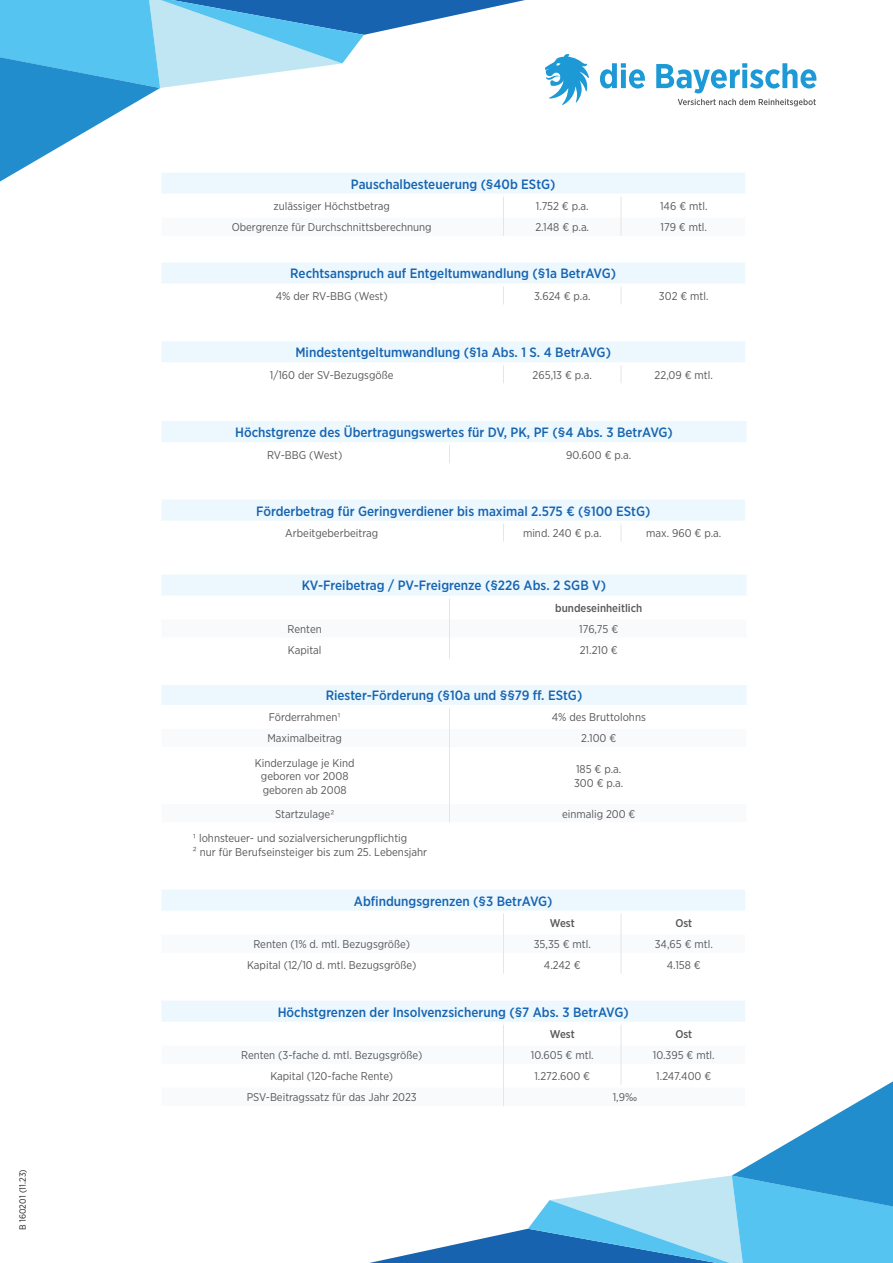
<style>
.page{position:relative;width:893px;height:1263px;background:#fff}
.page>*{position:absolute;margin:0;border:0;box-sizing:border-box;transform-origin:0 0}
.t1{font:500 13.5px "Gotham Narrow";color:#1764b1}
.t2{font:11.25px "Gotham Narrow";color:#58585a}
.t3{font:500 11.25px "Gotham Narrow";color:#58585a}
.t4{font:9px "Gotham Narrow";color:#231f20}
</style>
<div class="page">
<svg style="left:0;top:0;width:525px;height:182px"></svg>
<hr style="left:165px;top:129px;width:570px;height:1px;background:#fff">
<svg style="left:600px;top:63px;width:45px;height:26px"></svg>
<svg style="left:656px;top:63px;width:160px;height:30px"></svg>
<svg style="left:545px;top:54px;width:44px;height:51px"></svg>
<svg style="left:678px;top:99px;width:138px;height:7px"></svg>
<div style="left:160px;top:171px;width:586px;height:24px;background:#edf8fe"></div>
<hr style="left:158px;top:170px;width:345px;height:3px;background:#fff">
<hr style="left:158px;top:173px;width:3px;height:21px;background:#fff">
<hr style="left:503px;top:170px;width:118px;height:3px;background:#fff">
<hr style="left:621px;top:170px;width:127px;height:3px;background:#fff">
<hr style="left:745px;top:173px;width:3px;height:21px;background:#fff">
<hr style="left:158px;top:194px;width:345px;height:3px;background:#fff">
<hr style="left:503px;top:194px;width:118px;height:3px;background:#fff">
<hr style="left:621px;top:194px;width:127px;height:3px;background:#fff">
<div style="left:160px;top:261px;width:586px;height:24px;background:#edf8fe"></div>
<hr style="left:158px;top:259px;width:345px;height:3px;background:#fff">
<hr style="left:158px;top:262px;width:3px;height:21px;background:#fff">
<hr style="left:503px;top:259px;width:118px;height:3px;background:#fff">
<hr style="left:621px;top:259px;width:127px;height:3px;background:#fff">
<hr style="left:745px;top:262px;width:3px;height:21px;background:#fff">
<hr style="left:158px;top:283px;width:345px;height:3px;background:#fff">
<hr style="left:503px;top:283px;width:118px;height:3px;background:#fff">
<hr style="left:621px;top:283px;width:127px;height:3px;background:#fff">
<div style="left:160px;top:340px;width:586px;height:24px;background:#edf8fe"></div>
<hr style="left:158px;top:338px;width:345px;height:3px;background:#fff">
<hr style="left:158px;top:341px;width:3px;height:21px;background:#fff">
<hr style="left:503px;top:338px;width:118px;height:3px;background:#fff">
<hr style="left:621px;top:338px;width:127px;height:3px;background:#fff">
<hr style="left:745px;top:341px;width:3px;height:21px;background:#fff">
<hr style="left:158px;top:362px;width:345px;height:3px;background:#fff">
<hr style="left:503px;top:362px;width:118px;height:3px;background:#fff">
<hr style="left:621px;top:362px;width:127px;height:3px;background:#fff">
<svg style="left:503px;top:365px;width:119px;height:18px"></svg>
<div style="left:160px;top:420px;width:588px;height:24px;background:#edf8fe"></div>
<hr style="left:158px;top:418px;width:291px;height:3px;background:#fff">
<hr style="left:158px;top:421px;width:3px;height:21px;background:#fff">
<hr style="left:449px;top:418px;width:300px;height:3px;background:#fff">
<hr style="left:746px;top:421px;width:3px;height:21px;background:#fff">
<hr style="left:158px;top:442px;width:291px;height:3px;background:#fff">
<hr style="left:449px;top:442px;width:300px;height:3px;background:#fff">
<div style="left:160px;top:498px;width:586px;height:24px;background:#edf8fe"></div>
<hr style="left:158px;top:497px;width:345px;height:3px;background:#fff">
<hr style="left:158px;top:500px;width:3px;height:21px;background:#fff">
<hr style="left:503px;top:497px;width:118px;height:3px;background:#fff">
<hr style="left:621px;top:497px;width:127px;height:3px;background:#fff">
<hr style="left:745px;top:500px;width:3px;height:21px;background:#fff">
<hr style="left:158px;top:521px;width:345px;height:3px;background:#fff">
<hr style="left:503px;top:521px;width:118px;height:3px;background:#fff">
<hr style="left:621px;top:521px;width:127px;height:3px;background:#fff">
<div style="left:160px;top:573px;width:588px;height:24px;background:#edf8fe"></div>
<hr style="left:158px;top:572px;width:291px;height:2px;background:#fff">
<hr style="left:158px;top:574px;width:3px;height:22px;background:#fff">
<hr style="left:449px;top:572px;width:300px;height:2px;background:#fff">
<hr style="left:746px;top:574px;width:3px;height:22px;background:#fff">
<hr style="left:158px;top:596px;width:291px;height:2px;background:#fff">
<hr style="left:449px;top:596px;width:300px;height:2px;background:#fff">
<div style="left:160px;top:684px;width:588px;height:22px;background:#edf8fe"></div>
<hr style="left:158px;top:682px;width:291px;height:3px;background:#fff">
<hr style="left:158px;top:685px;width:3px;height:20px;background:#fff">
<hr style="left:449px;top:682px;width:300px;height:3px;background:#fff">
<hr style="left:746px;top:685px;width:3px;height:20px;background:#fff">
<hr style="left:158px;top:705px;width:291px;height:3px;background:#fff">
<hr style="left:449px;top:705px;width:300px;height:3px;background:#fff">
<hr style="left:449px;top:748px;width:1px;height:54px;background:#e5e5e5">
<div style="left:160px;top:888px;width:586px;height:24px;background:#edf8fe"></div>
<hr style="left:158px;top:887px;width:345px;height:3px;background:#fff">
<hr style="left:158px;top:890px;width:3px;height:21px;background:#fff">
<hr style="left:503px;top:887px;width:118px;height:3px;background:#fff">
<hr style="left:621px;top:887px;width:127px;height:3px;background:#fff">
<hr style="left:745px;top:890px;width:3px;height:21px;background:#fff">
<svg style="left:160px;top:911px;width:586px;height:63px"></svg>
<div style="left:160px;top:999px;width:586px;height:24px;background:#edf8fe"></div>
<hr style="left:158px;top:998px;width:345px;height:3px;background:#fff">
<hr style="left:158px;top:1001px;width:3px;height:21px;background:#fff">
<hr style="left:503px;top:998px;width:118px;height:3px;background:#fff">
<hr style="left:621px;top:998px;width:127px;height:3px;background:#fff">
<hr style="left:745px;top:1001px;width:3px;height:21px;background:#fff">
<svg style="left:160px;top:1022px;width:733px;height:241px"></svg>
<p class="t4" style="left:17px;top:1230px;width:62px;rotate:-90deg">B 160201 (11.23)</p>
<p class="t1" style="left:351px;top:175px;width:206px">Pauschalbesteuerung (§40b EStG)</p>
<p class="t2" style="left:274px;top:199px;width:118px">zulässiger Höchstbetrag</p>
<p class="t2" style="left:536px;top:199px;width:54px">1.752 € p.a.</p>
<p class="t2" style="left:660px;top:199px;width:49px">146 € mtl.</p>
<p class="t2" style="left:232px;top:220px;width:201px">Obergrenze für Durchschnittsberechnung</p>
<p class="t2" style="left:535px;top:220px;width:55px">2.148 € p.a.</p>
<p class="t2" style="left:660px;top:220px;width:48px">179 € mtl.</p>
<p class="t1" style="left:290px;top:265px;width:327px">Rechtsanspruch auf Entgeltumwandlung (§1a BetrAVG)</p>
<p class="t2" style="left:276px;top:289px;width:113px">4% der RV-BBG (West)</p>
<p class="t2" style="left:534px;top:289px;width:58px">3.624 € p.a.</p>
<p class="t2" style="left:659px;top:289px;width:51px">302 € mtl.</p>
<p class="t1" style="left:295px;top:344px;width:317px">Mindestentgeltumwandlung (§1a Abs. 1 S. 4 BetrAVG)</p>
<p class="t2" style="left:270px;top:368px;width:125px">1/160 der SV-Bezugsgöße</p>
<p class="t2" style="left:533px;top:368px;width:61px">265,13 € p.a.</p>
<p class="t2" style="left:655px;top:368px;width:60px">22,09 € mtl.</p>
<p class="t1" style="left:235px;top:424px;width:439px">Höchstgrenze des Übertragungswertes für DV, PK, PF (§4 Abs. 3 BetrAVG)</p>
<p class="t2" style="left:267px;top:448px;width:77px">RV-BBG (West)</p>
<p class="t2" style="left:566px;top:448px;width:67px">90.600 € p.a.</p>
<p class="t1" style="left:256px;top:502px;width:396px">Förderbetrag für Geringverdiener bis maximal 2.575 € (§100 EStG)</p>
<p class="t2" style="left:285px;top:526px;width:94px">Arbeitgeberbeitrag</p>
<p class="t2" style="left:523px;top:526px;width:80px">mind. 240 € p.a.</p>
<p class="t2" style="left:646px;top:526px;width:77px">max. 960 € p.a.</p>
<p class="t1" style="left:302px;top:577px;width:306px">KV-Freibetrag / PV-Freigrenze (§226 Abs. 2 SGB V)</p>
<p class="t3" style="left:555px;top:601px;width:89px">bundeseinheitlich</p>
<p class="t2" style="left:288px;top:622px;width:36px">Renten</p>
<p class="t2" style="left:579px;top:622px;width:41px">176,75 €</p>
<p class="t2" style="left:288px;top:643px;width:35px">Kapital</p>
<p class="t2" style="left:580px;top:643px;width:40px">21.210 €</p>
<p class="t1" style="left:326px;top:687px;width:258px">Riester-Förderung (§10a und §§79 ff. EStG)</p>
<p class="t2" style="left:269px;top:710px;width:73px">Förderrahmen1</p>
<p class="t2" style="left:552px;top:710px;width:96px">4% des Bruttolohns</p>
<p class="t2" style="left:267px;top:731px;width:76px">Maximalbeitrag</p>
<p class="t2" style="left:581px;top:731px;width:37px">2.100 €</p>
<p class="t2" style="left:255px;top:755px;width:101px">Kinderzulage je Kind</p>
<p class="t2" style="left:261px;top:769px;width:89px">geboren vor 2008</p>
<p class="t2" style="left:263px;top:782px;width:86px">geboren ab 2008</p>
<p class="t2" style="left:576px;top:762px;width:47px">185 € p.a.</p>
<p class="t2" style="left:574px;top:776px;width:51px">300 € p.a.</p>
<p class="t2" style="left:275px;top:807px;width:61px">Startzulage2</p>
<p class="t2" style="left:562px;top:807px;width:75px">einmalig 200 €</p>
<p class="t2" style="left:193px;top:831px;width:216px">1 lohnsteuer- und sozialversicherungpflichtig</p>
<p class="t2" style="left:193px;top:845px;width:236px">² nur für Berufseinsteiger bis zum 25. Lebensjahr</p>
<p class="t1" style="left:354px;top:892px;width:200px">Abfindungsgrenzen (§3 BetrAVG)</p>
<p class="t3" style="left:550px;top:916px;width:26px">West</p>
<p class="t3" style="left:675px;top:916px;width:18px">Ost</p>
<p class="t2" style="left:253px;top:937px;width:158px">Renten (1% d. mtl. Bezugsgröße)</p>
<p class="t2" style="left:534px;top:937px;width:59px">35,35 € mtl.</p>
<p class="t2" style="left:655px;top:937px;width:60px">34,65 € mtl.</p>
<p class="t2" style="left:247px;top:958px;width:171px">Kapital (12/10 d. mtl. Bezugsgröße)</p>
<p class="t2" style="left:544px;top:958px;width:38px">4.242 €</p>
<p class="t2" style="left:667px;top:958px;width:35px">4.158 €</p>
<p class="t1" style="left:278px;top:1003px;width:352px">Höchstgrenzen der Insolvenzsicherung (§7 Abs. 3 BetrAVG)</p>
<p class="t3" style="left:550px;top:1027px;width:26px">West</p>
<p class="t3" style="left:675px;top:1027px;width:18px">Ost</p>
<p class="t2" style="left:241px;top:1048px;width:183px">Renten (3-fache d. mtl. Bezugsgröße)</p>
<p class="t2" style="left:531px;top:1048px;width:64px">10.605 € mtl.</p>
<p class="t2" style="left:653px;top:1048px;width:63px">10.395 € mtl.</p>
<p class="t2" style="left:270px;top:1069px;width:124px">Kapital (120-fache Rente)</p>
<p class="t2" style="left:534px;top:1069px;width:57px">1.272.600 €</p>
<p class="t2" style="left:656px;top:1069px;width:57px">1.247.400 €</p>
<p class="t2" style="left:247px;top:1090px;width:172px">PSV-Beitragssatz für das Jahr 2023</p>
<p class="t2" style="left:613px;top:1090px;width:26px">1,9‰</p>
</div>
